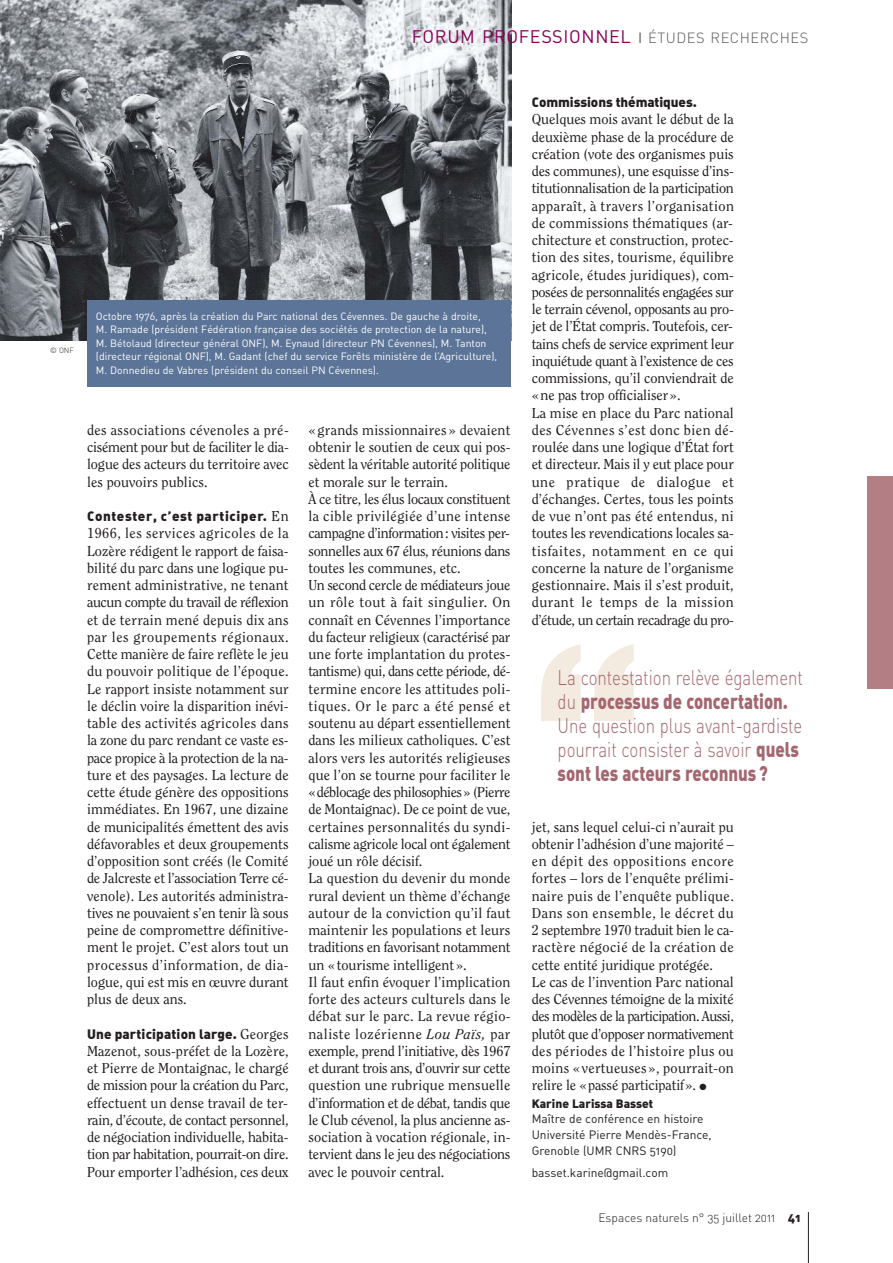
<style>
.page{position:relative;width:893px;height:1263px;background:#fff}
.page>*{position:absolute;margin:0;border:0;box-sizing:border-box;transform-origin:0 0}
.t1{font:300px "Impact";color:#f4ebe0}
.t2{font:21px/24px "DIN Light Alternate";color:#a56670;scale:.8 1}
.t3{font:21px "DIN Black Alternate";color:#a56670;scale:.8 1}
.t4{font:18px "DIN";letter-spacing:.035em;color:#870057}
.t5{font:14.25px/17.2px "Clearface";color:#231f20;text-align:justify}
.t6{font:13.5px "DIN Black Alternate";letter-spacing:.01em;color:#231f20}
.t7{font:13.5px "DIN Black Alternate";letter-spacing:.045em;color:#231f20}
.t8{font:12px/15.8px "DIN Regular Alternate";color:#231f20}
.t9{font:12px "DIN Light Alternate";color:#231f20}
.t10{font:12px "DIN Black Alternate";color:#231f20}
.t11{font:10.5px/13.5px "DIN Regular Alternate";color:#fff}
.t12{font:7.5px "DIN Light Alternate";color:#231f20}
.s1{font-size:14.7px;color:#58595b}
.s2{font-weight:300;font-size:14.7px;color:#58595b}
.s3{font-family:"Clearface";font-size:14.25px}
.s4{font-style:italic}
.s5{font-family:"DIN Light Alternate"}
.s6{font-family:"DIN Black Alternate"}
</style>
<div class="page">
<img style="left:0;top:0;width:511px;height:341px">
<div style="left:87px;top:301px;width:424px;height:86px;background:#5c7497"></div>
<hr style="left:808px;top:1212px;width:1px;height:51px;background:#231f20">
<div style="left:867px;top:476px;width:25px;height:213px;background:#b37e84"></div>
<p class="t4" style="left:412px;top:30px;width:398px">FORUM PROFESSIONNEL <span class="s1">I</span> <span class="s2">ÉTUDES RECHERCHES</span></p>
<p class="t12" style="left:50px;top:348px;width:25px">© ONF</p>
<p class="t11" style="left:96px;top:310px;width:403px">Octobre 1976, après la création du Parc national des Cévennes. De gauche à droite,<br>M. Ramade (président Fédération française des sociétés de protection de la nature), M. Bétolaud (directeur général ONF), M. Eynaud (directeur PN Cévennes), M. Tanton (directeur régional ONF), M. Gadant (chef du service Forêts ministère de l’Agriculture), M. Donnedieu de Vabres (président du conseil PN Cévennes).</p>
<p class="t5" style="left:87px;top:422px;width:203px">des associations cévenoles a pré&shy;cisément pour but de faciliter le dia&shy;logue des acteurs du territoire avec les pouvoirs publics.</p>
<p class="t7" style="left:87px;top:511px;width:203px">Contester, c’est participer. <span class="s3">En</span></p>
<p class="t5" style="left:87px;top:526px;width:203px">1966, les services agricoles de la Lozère rédigent le rapport de faisa&shy;bilité du parc dans une logique pu&shy;rement administrative, ne tenant aucun compte du travail de réflexion et de terrain mené depuis dix ans par les groupements régionaux.<br>Cette manière de faire reflète le jeu du pouvoir politique de l’époque.<br>Le rapport insiste notamment sur le déclin voire la disparition inévi&shy;table des activités agricoles dans la zone du parc rendant ce vaste es&shy;pace propice à la protection de la na&shy;ture et des paysages. La lecture de cette étude génère des oppositions immédiates. En 1967, une dizaine de municipalités émettent des avis défavorables et deux groupements d’opposition sont créés (le Comité de Jalcreste et l’association Terre cé&shy;venole). Les autorités administra&shy;tives ne pouvaient s’en tenir là sous peine de compromettre définitive&shy;ment le projet. C’est alors tout un processus d’information, de dia&shy;logue, qui est mis en œuvre durant plus de deux ans.</p>
<p class="t6" style="left:87px;top:1029px;width:203px">Une participation large. <span class="s3">Georges</span></p>
<p class="t5" style="left:87px;top:1043px;width:203px">Mazenot, sous-préfet de la Lozère, et Pierre de Montaignac, le chargé de mission pour la création du Parc, effectuent un dense travail de ter&shy;rain, d’écoute, de contact personnel, de négociation individuelle, habita&shy;tion par habitation, pourrait-on dire.<br>Pour emporter l’adhésion, ces deux</p>
<p class="t5" style="left:308px;top:422px;width:204px;text-align:left">« grands missionnaires » devaient obtenir le soutien de ceux qui pos&shy;sèdent la véritable autorité politique et morale sur le terrain.<br>À ce titre, les élus locaux constituent la cible privilégiée d’une intense campagne d’information: visites per&shy;sonnelles aux 67 élus, réunions dans toutes les communes, etc.<br>Un second cercle de médiateurs joue un rôle tout à fait singulier. On connaît en Cévennes l’importance du facteur religieux (caractérisé par une forte implantation du protes&shy;tantisme) qui, dans cette période, dé&shy;termine encore les attitudes poli&shy;tiques. Or le parc a été pensé et soutenu au départ essentiellement dans les milieux catholiques. C’est alors vers les autorités religieuses que l’on se tourne pour faciliter le «déblocage des philosophies» (Pierre de Montaignac). De ce point de vue, certaines personnalités du syndi&shy;calisme agricole local ont également joué un rôle décisif.<br>La question du devenir du monde rural devient un thème d’échange autour de la conviction qu’il faut maintenir les populations et leurs traditions en favorisant notamment un « tourisme intelligent».<br>Il faut enfin évoquer l’implication forte des acteurs culturels dans le débat sur le parc. La revue régio&shy;naliste lozérienne <span class="s4">Lou Païs,</span> par exemple, prend l’initiative, dès 1967 et durant trois ans, d’ouvrir sur cette question une rubrique mensuelle d’information et de débat, tandis que le Club cévenol, la plus ancienne as&shy;sociation à vocation régionale, in&shy;tervient dans le jeu des négociations avec le pouvoir central.</p>
<p class="t6" style="left:531px;top:97px;width:167px">Commissions thématiques.</p>
<p class="t5" style="left:531px;top:112px;width:204px;text-align:left">Quelques mois avant le début de la deuxième phase de la procédure de création (vote des organismes puis des communes), une esquisse d’ins&shy;titutionnalisation de la participation apparaît, à travers l’organisation de commissions thématiques (ar&shy;chitecture et construction, protec&shy;tion des sites, tourisme, équilibre agricole, études juridiques), com&shy;posées de personnalités engagées sur le terrain cévenol, opposants au pro&shy;jet de l’État compris. Toutefois, cer&shy;tains chefs de service expriment leur inquiétude quant à l’existence de ces commissions, qu’il conviendrait de «ne pas trop officialiser».<br>La mise en place du Parc national des Cévennes s’est donc bien dé&shy;roulée dans une logique d’État fort et directeur. Mais il y eut place pour une pratique de dialogue et d’échanges. Certes, tous les points de vue n’ont pas été entendus, ni toutes les revendications locales sa&shy;tisfaites, notamment en ce qui concerne la nature de l’organisme gestionnaire. Mais il s’est produit, durant le temps de la mission d’étude, un certain recadrage du pro-</p>
<h1 class="t1" style="left:535px;top:667px;width:105px">“</h1>
<h2 class="t2" style="left:557px;top:668px;width:308px">La contestation relève également</h2>
<h2 class="t3" style="left:557px;top:694px;width:290px"><span class="s5">du</span> processus de concertation.</h2>
<h2 class="t2" style="left:557px;top:716px;width:307px">Une question plus avant-gardiste pourrait consister à savoir <span class="s6">quels</span></h2>
<h2 class="t3" style="left:557px;top:766px;width:264px">sont les acteurs reconnus ?</h2>
<p class="t5" style="left:531px;top:819px;width:204px;text-align:left">jet, sans lequel celui-ci n’aurait pu obtenir l’adhésion d’une majorité – en dépit des oppositions encore fortes – lors de l’enquête prélimi&shy;naire puis de l’enquête publique.<br>Dans son ensemble, le décret du 2 septembre 1970 traduit bien le ca&shy;ractère négocié de la création de cette entité juridique protégée.<br>Le cas de l’invention Parc national des Cévennes témoigne de la mixité des modèles de la participation. Aussi, plutôt que d’opposer normativement des périodes de l’histoire plus ou moins «vertueuses», pourrait-on relire le «passé participatif». ●</p>
<p class="t10" style="left:531px;top:1099px;width:123px">Karine Larissa Basset</p>
<p class="t8" style="left:531px;top:1112px;width:181px">Maître de conférence en histoire<br>Université Pierre Mendès-France,<br>Grenoble (UMR CNRS 5190)</p>
<p class="t8" style="left:531px;top:1166px;width:138px">basset.karine@gmail.com</p>
<p class="t9" style="left:598px;top:1213px;width:204px">Espaces naturels n° 35 juillet 2011 <span class="s6">41</span></p>
</div>
